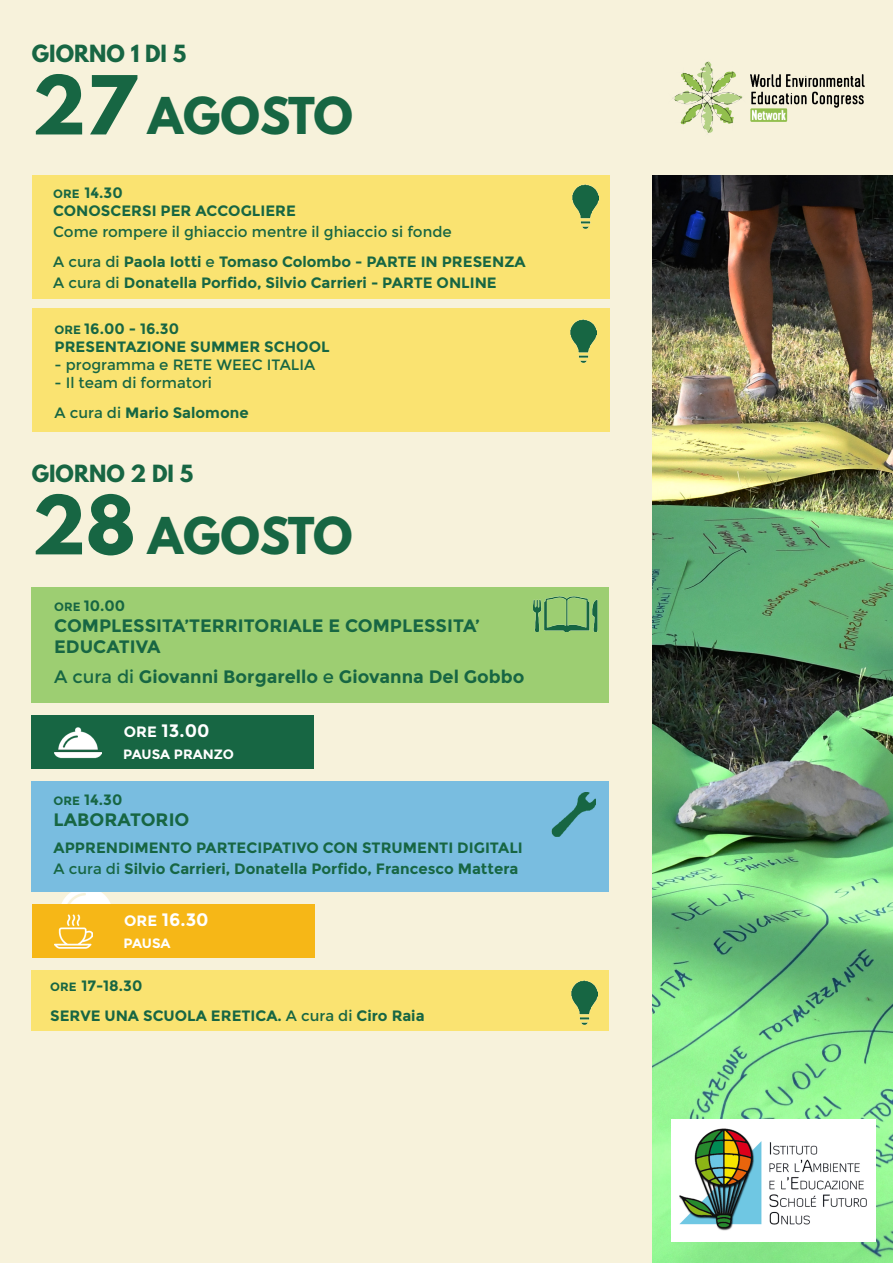
<style>
.page{position:relative;width:893px;height:1263px;background:#f7f2db}
.page>*{position:absolute;margin:0;border:0;box-sizing:border-box;transform-origin:0 0}
.t1{font:700 45px "League Spartan";color:#176643}
.t2{font:700 21px "League Spartan";color:#176643}
.t3{font:700 18px "Montserrat";color:#176643}
.t4{font:700 18px "Montserrat";color:#fff}
.t5{font:700 15px "Montserrat";color:#176643}
.t6{font:15px "Montserrat";color:#176643}
.t7{font:700 13.5px "Montserrat";letter-spacing:-.01em;color:#fff}
.s1{font-size:72px}
.s2{font-size:12px}
.s3{font-weight:400}
.s4{font-size:15px}
</style>
<div class="page">
<div style="left:32px;top:175px;width:577px;height:123px;background:#fae371"></div>
<div style="left:32px;top:308px;width:577px;height:123px;background:#fae371"></div>
<img style="left:54px;top:892px;width:64px;height:13px">
<div style="left:31px;top:716px;width:283px;height:53px;background:#176643"></div>
<div style="left:31px;top:587px;width:578px;height:116px;background:#9dce72"></div>
<div style="left:31px;top:781px;width:578px;height:111px;background:#79bde0"></div>
<img style="left:54px;top:727px;width:48px;height:32px">
<div style="left:31px;top:970px;width:578px;height:61px;background:#fae371"></div>
<img style="left:534px;top:597px;width:63px;height:34px">
<img style="left:551px;top:793px;width:44px;height:43px">
<div style="left:32px;top:905px;width:283px;height:53px;background:#f6b717"></div>
<img style="left:54px;top:914px;width:39px;height:35px">
<img style="left:572px;top:185px;width:26px;height:43px">
<img style="left:570px;top:319px;width:26px;height:44px">
<img style="left:653px;top:175px;width:240px;height:1088px">
<img style="left:672px;top:61px;width:192px;height:72px">
<img style="left:672px;top:1119px;width:203px;height:122px">
<img style="left:571px;top:981px;width:26px;height:43px">
<p class="t2" style="left:32px;top:38px;width:156px">GIORNO 1 DI 5</p>
<p class="t1" style="left:32px;top:81px;width:323px"><span class="s1">27</span> AGOSTO</p>
<p class="t5" style="left:53px;top:184px;width:71px"><span class="s2">ORE</span> 14.30</p>
<p class="t5" style="left:53px;top:202px;width:244px">CONOSCERSI PER ACCOGLIERE</p>
<p class="t6" style="left:53px;top:223px;width:400px">Come rompere il ghiaccio mentre il ghiaccio si fonde</p>
<p class="t5" style="left:53px;top:253px;width:474px"><span class="s3">A cura di</span> Paola Iotti <span class="s3">e</span> Tomaso Colombo - PARTE IN PRESENZA</p>
<p class="t5" style="left:53px;top:274px;width:445px"><span class="s3">A cura di</span> Donatella Porfido, Silvio Carrieri - PARTE ONLINE</p>
<p class="t5" style="left:55px;top:320px;width:126px"><span class="s2">ORE</span> 16.00 - 16.30</p>
<p class="t5" style="left:55px;top:338px;width:276px">PRESENTAZIONE SUMMER SCHOOL</p>
<p class="t6" style="left:55px;top:356px;width:262px">- programma e RETE WEEC ITALIA</p>
<p class="t6" style="left:55px;top:374px;width:159px">- Il team di formatori</p>
<p class="t5" style="left:55px;top:404px;width:196px"><span class="s3">A cura di</span> Mario Salomone</p>
<p class="t2" style="left:32px;top:457px;width:163px">GIORNO 2 DI 5</p>
<p class="t1" style="left:32px;top:501px;width:322px"><span class="s1">28</span> AGOSTO</p>
<p class="t5" style="left:54px;top:597px;width:73px"><span class="s2">ORE</span> 10.00</p>
<p class="t3" style="left:54px;top:615px;width:427px">COMPLESSITA’TERRITORIALE E COMPLESSITA’</p>
<p class="t3" style="left:54px;top:636px;width:108px">EDUCATIVA</p>
<p class="t3" style="left:54px;top:666px;width:472px"><span class="s3">A cura di</span> Giovanni Borgarello <span class="s3">e</span> Giovanna Del Gobbo</p>
<p class="t4" style="left:124px;top:720px;width:87px"><span class="s4">ORE</span> 13.00</p>
<p class="t7" style="left:123px;top:746px;width:112px">PAUSA PRANZO</p>
<p class="t5" style="left:54px;top:791px;width:70px"><span class="s2">ORE</span> 14.30</p>
<p class="t3" style="left:54px;top:809px;width:137px">LABORATORIO</p>
<p class="t5" style="left:54px;top:839px;width:471px">APPRENDIMENTO PARTECIPATIVO CON STRUMENTI DIGITALI</p>
<p class="t5" style="left:54px;top:860px;width:466px"><span class="s3">A cura di</span> Silvio Carrieri, Donatella Porfido, Francesco Mattera</p>
<p class="t4" style="left:124px;top:909px;width:86px"><span class="s4">ORE</span> 16.30</p>
<p class="t7" style="left:124px;top:935px;width:49px">PAUSA</p>
<p class="t5" style="left:50px;top:976px;width:94px"><span class="s2">ORE</span> 17-18.30</p>
<p class="t5" style="left:50px;top:1006px;width:376px">SERVE UNA SCUOLA ERETICA. <span class="s3">A cura di</span> Ciro Raia</p>
</div>
